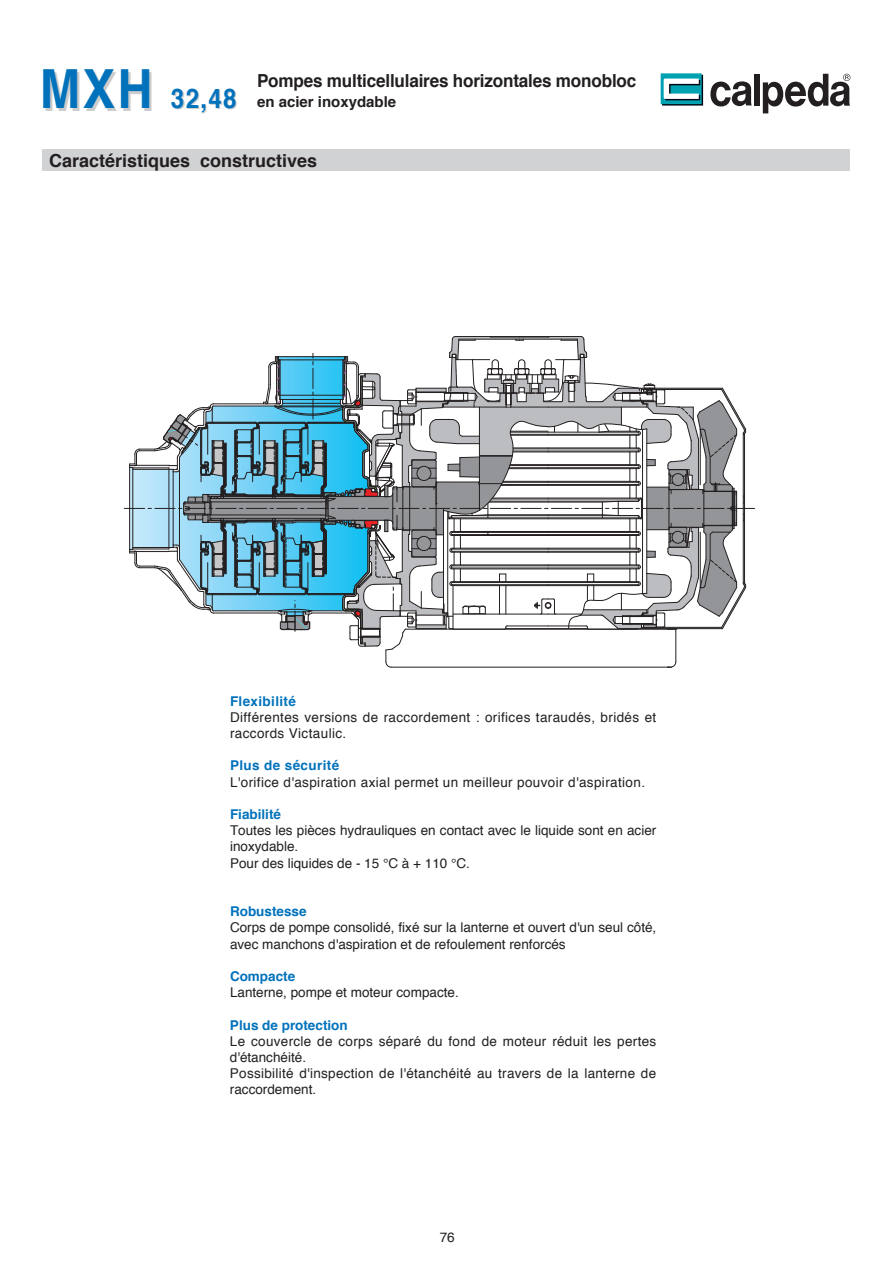
<style>
.page{position:relative;width:893px;height:1263px;background:#fff}
.page>*{position:absolute;margin:0;border:0;box-sizing:border-box;transform-origin:0 0}
.t1{font:700 18px "Helvetica";letter-spacing:-.01em;color:#231f20;scale:.95 1}
.t2{font:700 18px "Helvetica";letter-spacing:-.01em;color:#231f20}
.t3{font:700 15px "Helvetica";color:#231f20}
.t4{font:13.5px/16.2px "Helvetica";color:#231f20}
.t5{font:13.5px/16.2px "Helvetica";letter-spacing:.03em;color:#231f20}
.t6{font:13.5px/16.2px "Helvetica";letter-spacing:.02em;color:#231f20}
.t7{font:700 13.5px "Helvetica";color:#0072bc}
.t8{font:700 13.5px "Helvetica";letter-spacing:.03em;color:#0072bc}
.s1{font-size:54px;color:#0072bc}
.s2{font-size:27px;color:#0072bc}
</style>
<div class="page">
<div style="left:43px;top:149px;width:807px;height:21px;background:#d1d2d4"></div>
<svg style="left:124px;top:336px;width:631px;height:332px"></svg>
<div style="left:754px;top:74px;width:6px;height:31px;background:#231f20"></div>
<svg style="left:710px;top:81px;width:42px;height:25px"></svg>
<svg style="left:661px;top:73px;width:42px;height:33px"></svg>
<svg style="left:763px;top:74px;width:87px;height:39px"></svg>
<p class="t3" style="left:40px;top:95px;width:358px"><span class="s1">MXH</span> <span class="s2">32,48</span> en acier inoxydable</p>
<h1 class="t1" style="left:257px;top:74px;width:401px">Pompes multicellulaires horizontales monobloc</h1>
<h1 class="t2" style="left:49px;top:153px;width:270px">Caractéristiques constructives</h1>
<p class="t8" style="left:230px;top:695px;width:68px">Flexibilité</p>
<p class="t5" style="left:230px;top:710px;width:428px">Différentes versions de raccordement : orifices taraudés, bridés et raccords Victaulic.</p>
<p class="t8" style="left:230px;top:760px;width:111px">Plus de sécurité</p>
<p class="t5" style="left:230px;top:775px;width:417px">L'orifice d'aspiration axial permet un meilleur pouvoir d'aspiration.</p>
<p class="t7" style="left:230px;top:808px;width:52px">Fiabilité</p>
<p class="t4" style="left:230px;top:823px;width:428px">Toutes les pièces hydrauliques en contact avec le liquide sont en acier inoxydable.<br>Pour des liquides de - 15 °C à + 110 °C.</p>
<p class="t7" style="left:230px;top:906px;width:78px">Robustesse</p>
<p class="t4" style="left:230px;top:921px;width:428px">Corps de pompe consolidé, fixé sur la lanterne et ouvert d'un seul côté, avec manchons d'aspiration et de refoulement renforcés</p>
<p class="t7" style="left:230px;top:970px;width:67px">Compacte</p>
<p class="t4" style="left:230px;top:985px;width:230px">Lanterne, pompe et moteur compacte.</p>
<p class="t7" style="left:230px;top:1019px;width:119px">Plus de protection</p>
<p class="t6" style="left:230px;top:1034px;width:428px">Le couvercle de corps séparé du fond de moteur réduit les pertes d'étanchéité.<br>Possibilité d'inspection de l'étanchéité au travers de la lanterne de raccordement.</p>
<p class="t4" style="left:440px;top:1230px;width:17px">76</p>
</div>
